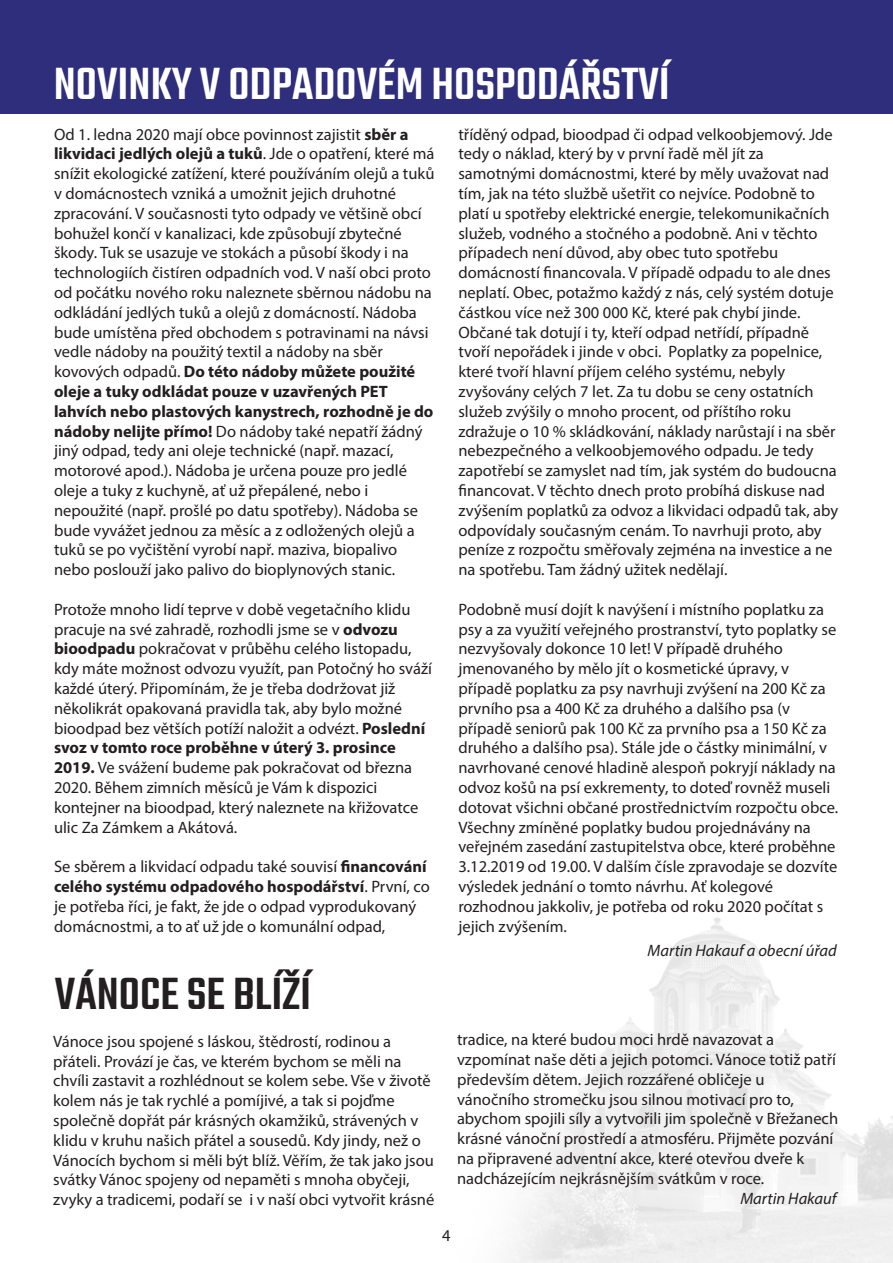
<style>
.page{position:relative;width:893px;height:1263px;background:#2e2e7d}
.page>*{position:absolute;margin:0;border:0;box-sizing:border-box;transform-origin:0 0}
.t1{font:500 49.5px "Teko";color:#fff}
.t2{font:500 49.5px "Teko";color:#231f20}
.t3{font:16.5px/19.8px "Myriad Pro";color:#231f20}
.t4{font:italic 16.5px "Myriad Pro";color:#231f20}
.s1{font-weight:700}
</style>
<div class="page">
<div style="left:0;top:115px;width:893px;height:1148px;background:#fff"></div>
<img style="left:509px;top:907px;width:384px;height:356px">
<h1 class="t1" style="left:54px;top:55px;width:618px">NOVINKY V ODPADOVÉM HOSPODÁŘSTVÍ</h1>
<p class="t3" style="left:54px;top:124px;width:382px">Od 1. ledna 2020 mají obce povinnost zajistit <span class="s1">sběr a likvidaci jedlých olejů a tuků</span>. Jde o opatření, které má snížit ekologické zatížení, které používáním olejů a tuků v domácnostech vzniká a umožnit jejich druhotné zpracování. V současnosti tyto odpady ve většině obcí bohužel končí v kanalizaci, kde způsobují zbytečné škody. Tuk se usazuje ve stokách a působí škody i na technologiích čistíren odpadních vod. V naší obci proto od počátku nového roku naleznete sběrnou nádobu na odkládání jedlých tuků a olejů z domácností. Nádoba bude umístěna před obchodem s potravinami na návsi vedle nádoby na použitý textil a nádoby na sběr kovových odpadů. <span class="s1">Do této nádoby můžete použité oleje a tuky odkládat pouze v uzavřených PET lahvích nebo plastových kanystrech, rozhodně je do nádoby nelijte přímo!</span> Do nádoby také nepatří žádný jiný odpad, tedy ani oleje technické (např. mazací, motorové apod.). Nádoba je určena pouze pro jedlé oleje a tuky z kuchyně, ať už přepálené, nebo i nepoužité (např. prošlé po datu spotřeby). Nádoba se bude vyvážet jednou za měsíc a z odložených olejů a tuků se po vyčištění vyrobí např. maziva, biopalivo nebo poslouží jako palivo do bioplynových stanic.</p>
<p class="t3" style="left:54px;top:599px;width:379px">Protože mnoho lidí teprve v době vegetačního klidu pracuje na své zahradě, rozhodli jsme se v <span class="s1">odvozu bioodpadu</span> pokračovat v průběhu celého listopadu, kdy máte možnost odvozu využít, pan Potočný ho sváží každé úterý. Připomínám, že je třeba dodržovat již několikrát opakovaná pravidla tak, aby bylo možné bioodpad bez větších potíží naložit a odvézt. <span class="s1">Poslední svoz v tomto roce proběhne v úterý 3. prosince 2019.</span> Ve svážení budeme pak pokračovat od března 2020. Během zimních měsíců je Vám k dispozici kontejner na bioodpad, který naleznete na křižovatce ulic Za Zámkem a Akátová.</p>
<p class="t3" style="left:54px;top:856px;width:377px">Se sběrem a likvidací odpadu také souvisí <span class="s1">financování celého systému odpadového hospodářství</span>. První, co je potřeba říci, je fakt, že jde o odpad vyprodukovaný domácnostmi, a to ať už jde o komunální odpad,</p>
<p class="t3" style="left:458px;top:124px;width:381px">tříděný odpad, bioodpad či odpad velkoobjemový. Jde tedy o náklad, který by v první řadě měl jít za samotnými domácnostmi, které by měly uvažovat nad tím, jak na této službě ušetřit co nejvíce. Podobně to platí u spotřeby elektrické energie, telekomunikačních služeb, vodného a stočného a podobně. Ani v těchto případech není důvod, aby obec tuto spotřebu domácností financovala. V případě odpadu to ale dnes neplatí. Obec, potažmo každý z nás, celý systém dotuje částkou více než 300 000 Kč, které pak chybí jinde.<br>Občané tak dotují i ty, kteří odpad netřídí, případně tvoří nepořádek i jinde v obci. Poplatky za popelnice, které tvoří hlavní příjem celého systému, nebyly zvyšovány celých 7 let. Za tu dobu se ceny ostatních služeb zvýšily o mnoho procent, od příštího roku zdražuje o 10 % skládkování, náklady narůstají i na sběr nebezpečného a velkoobjemového odpadu. Je tedy zapotřebí se zamyslet nad tím, jak systém do budoucna financovat. V těchto dnech proto probíhá diskuse nad zvýšením poplatků za odvoz a likvidaci odpadů tak, aby odpovídaly současným cenám. To navrhuji proto, aby peníze z rozpočtu směřovaly zejména na investice a ne na spotřebu. Tam žádný užitek nedělají.</p>
<p class="t3" style="left:458px;top:599px;width:381px">Podobně musí dojít k navýšení i místního poplatku za psy a za využití veřejného prostranství, tyto poplatky se nezvyšovaly dokonce 10 let! V případě druhého jmenovaného by mělo jít o kosmetické úpravy, v případě poplatku za psy navrhuji zvýšení na 200 Kč za prvního psa a 400 Kč za druhého a dalšího psa (v případě seniorů pak 100 Kč za prvního psa a 150 Kč za druhého a dalšího psa). Stále jde o částky minimální, v navrhované cenové hladině alespoň pokryjí náklady na odvoz košů na psí exkrementy, to doteď rovněž museli dotovat všichni občané prostřednictvím rozpočtu obce.<br>Všechny zmíněné poplatky budou projednávány na veřejném zasedání zastupitelstva obce, které proběhne 3.12.2019 od 19.00. V dalším čísle zpravodaje se dozvíte výsledek jednání o tomto návrhu. Ať kolegové rozhodnou jakkoliv, je potřeba od roku 2020 počítat s jejich zvýšením.</p>
<p class="t4" style="left:648px;top:940px;width:191px">Martin Hakauf a obecní úřad</p>
<h1 class="t2" style="left:55px;top:965px;width:258px">VÁNOCE SE BLÍŽÍ</h1>
<p class="t3" style="left:53px;top:1031px;width:383px">Vánoce jsou spojené s láskou, štědrostí, rodinou a přáteli. Provází je čas, ve kterém bychom se měli na chvíli zastavit a rozhlédnout se kolem sebe. Vše v životě kolem nás je tak rychlé a pomíjivé, a tak si pojďme společně dopřát pár krásných okamžiků, strávených v klidu v kruhu našich přátel a sousedů. Kdy jindy, než o Vánocích bychom si měli být blíž. Věřím, že tak jako jsou svátky Vánoc spojeny od nepaměti s mnoha obyčeji, zvyky a tradicemi, podaří se i v naší obci vytvořit krásné</p>
<p class="t3" style="left:457px;top:1029px;width:383px">tradice, na které budou moci hrdě navazovat a vzpomínat naše děti a jejich potomci. Vánoce totiž patří především dětem. Jejich rozzářené obličeje u vánočního stromečku jsou silnou motivací pro to, abychom spojili síly a vytvořili jim společně v Břežanech krásné vánoční prostředí a atmosféru. Přijměte pozvání na připravené adventní akce, které otevřou dveře k nadcházejícím nejkrásnějším svátkům v roce.</p>
<p class="t4" style="left:740px;top:1188px;width:98px">Martin Hakauf</p>
<p class="t3" style="left:442px;top:1226px;width:10px">4</p>
</div>
